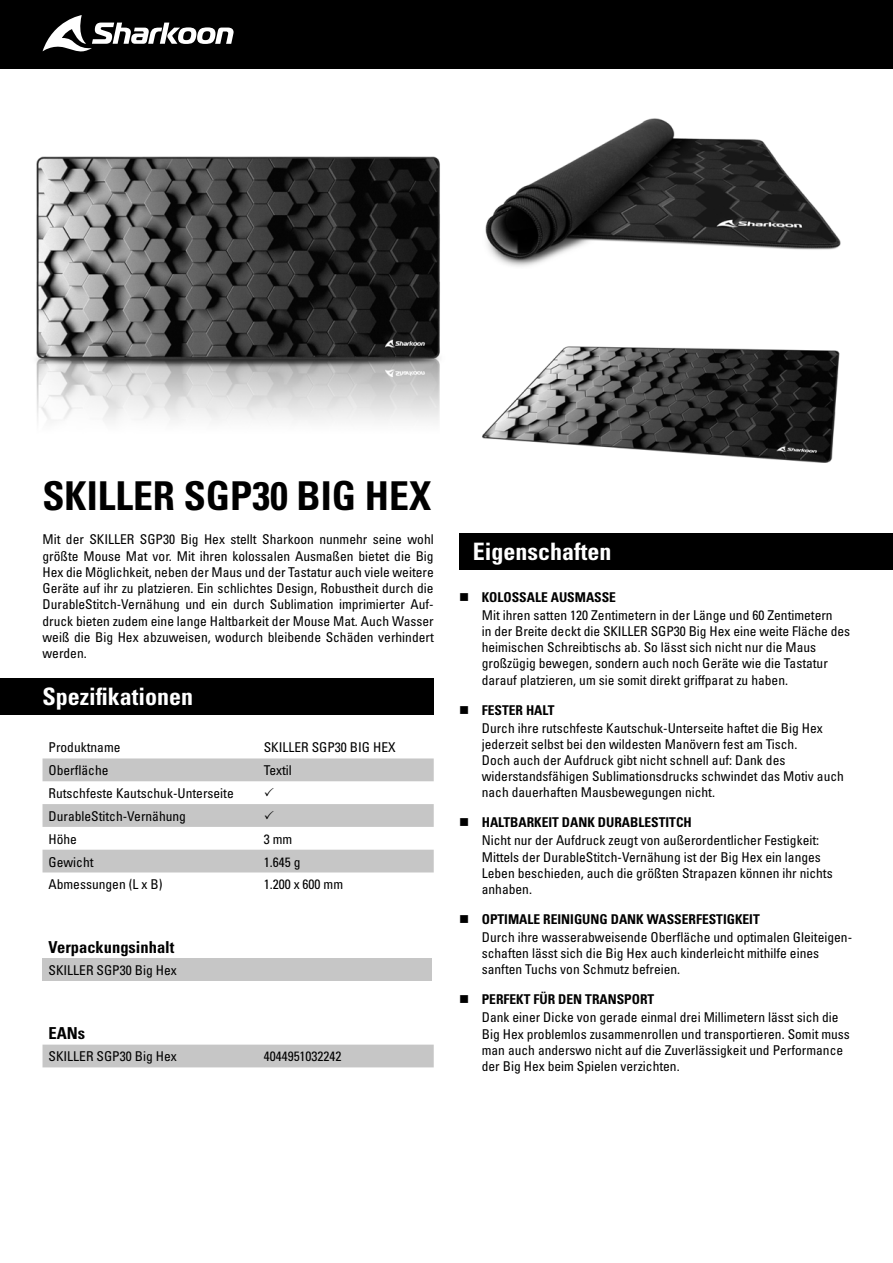
<style>
.page{position:relative;width:893px;height:1263px;background:#fff}
.page>*{position:absolute;margin:0;border:0;box-sizing:border-box;transform-origin:0 0}
.t1{font:39.75px "Univers LTCYR 67 Bold Cond";color:#000}
.t2{font:24px "Univers LTCYR 67 Bold Cond";color:#fff}
.t3{font:16.5px "Univers LTCYR 67 Bold Cond";color:#000}
.t4{font:condensed 13.5px/16.2px "Univers LTCYR 57";color:#000}
.s1{font-family:"Univers LTCYR 67 Bold Cond";font-stretch:normal}
</style>
<div class="page">
<img style="left:36px;top:156px;width:404px;height:265px">
<div style="left:0;top:0;width:893px;height:69px;background:#000"></div>
<svg style="left:43px;top:15px;width:191px;height:37px"></svg>
<div style="left:459px;top:533px;width:434px;height:37px;background:#000"></div>
<div style="left:43px;top:958px;width:389px;height:23px;background:#c6c6c6"></div>
<div style="left:0;top:678px;width:434px;height:37px;background:#000"></div>
<svg style="left:43px;top:872px;width:391px;height:1px"></svg>
<div style="left:43px;top:1044px;width:391px;height:23px;background:#c6c6c6"></div>
<img style="left:482px;top:346px;width:358px;height:117px">
<img style="left:485px;top:118px;width:356px;height:149px">
<svg style="left:43px;top:758px;width:391px;height:114px"></svg>
<p class="t1" style="left:43px;top:472px;width:390px">SKILLER SGP30 BIG HEX</p>
<p class="t4" style="left:43px;top:531px;width:393px;text-align:justify">Mit der SKILLER SGP30 Big Hex stellt Sharkoon nunmehr seine wohl größte Mouse Mat vor. Mit ihren kolossalen Ausmaßen bietet die Big Hex die Möglichkeit, neben der Maus und der Tastatur auch viele weitere Geräte auf ihr zu platzieren. Ein schlichtes Design, Robustheit durch die DurableStitch-Vernähung und ein durch Sublimation imprimierter Auf&shy;druck bieten zudem eine lange Haltbarkeit der Mouse Mat. Auch Wasser weiß die Big Hex abzuweisen, wodurch bleibende Schäden verhindert werden.</p>
<p class="t2" style="left:43px;top:682px;width:152px">Spezifikationen</p>
<p class="t4" style="left:49px;top:739px;width:73px">Produktname</p>
<p class="t4" style="left:264px;top:739px;width:134px">SKILLER SGP30 BIG HEX</p>
<p class="t4" style="left:49px;top:762px;width:61px">Oberfläche</p>
<p class="t4" style="left:264px;top:762px;width:30px">Textil</p>
<p class="t4" style="left:49px;top:785px;width:187px">Rutschfeste Kautschuk-Unterseite</p>
<p class="t4" style="left:49px;top:808px;width:139px">DurableStitch-Vernähung</p>
<p class="t4" style="left:49px;top:830px;width:30px">Höhe</p>
<p class="t4" style="left:264px;top:830px;width:30px">3 mm</p>
<p class="t4" style="left:49px;top:853px;width:46px">Gewicht</p>
<p class="t4" style="left:264px;top:853px;width:38px">1.645 g</p>
<p class="t4" style="left:49px;top:876px;width:115px">Abmessungen (L x B)</p>
<p class="t4" style="left:264px;top:876px;width:81px">1.200 x 600 mm</p>
<p class="t3" style="left:49px;top:936px;width:127px">Verpackungsinhalt</p>
<p class="t4" style="left:49px;top:962px;width:130px">SKILLER SGP30 Big Hex</p>
<p class="t3" style="left:49px;top:1023px;width:38px">EANs</p>
<p class="t4" style="left:49px;top:1048px;width:130px">SKILLER SGP30 Big Hex</p>
<p class="t4" style="left:264px;top:1048px;width:79px">4044951032242</p>
<p class="t2" style="left:473px;top:537px;width:140px">Eigenschaften</p>
<p class="t4" style="left:482px;top:587px;width:352px;line-height:18px;text-indent:-22px">■ <span class="s1">KOLOSSALE AUSMASSE<br></span>Mit ihren satten 120 Zentimetern in der Länge und 60 Zentimetern</p>
<p class="t4" style="left:482px;top:623px;width:370px">in der Breite deckt die SKILLER SGP30 Big Hex eine weite Fläche des heimischen Schreibtischs ab. So lässt sich nicht nur die Maus großzügig bewegen, sondern auch noch Geräte wie die Tastatur darauf platzieren, um sie somit direkt griffparat zu haben.</p>
<p class="t4" style="left:482px;top:700px;width:343px;line-height:18px;text-indent:-23px">■ <span class="s1">FESTER HALT<br></span>Durch ihre rutschfeste Kautschuk-Unterseite haftet die Big Hex</p>
<p class="t4" style="left:482px;top:735px;width:364px">jederzeit selbst bei den wildesten Manövern fest am Tisch.<br>Doch auch der Aufdruck gibt nicht schnell auf: Dank des widerstandsfähigen Sublimationsdrucks schwindet das Motiv auch nach dauerhaften Mausbewegungen nicht.</p>
<p class="t4" style="left:482px;top:813px;width:339px;line-height:18px;text-indent:-23px">■ <span class="s1">HALTBARKEIT DANK DURABLESTITCH<br></span>Nicht nur der Aufdruck zeugt von außerordentlicher Festigkeit:</p>
<p class="t4" style="left:482px;top:848px;width:352px">Mittels der DurableStitch-Vernähung ist der Big Hex ein langes<br>Leben beschieden, auch die größten Strapazen können ihr nichts anhaben.</p>
<p class="t4" style="left:482px;top:910px;width:372px;line-height:18px;text-indent:-22px">■ <span class="s1">OPTIMALE REINIGUNG DANK WASSERFESTIGKEIT<br></span>Durch ihre wasserabweisende Oberfläche und optimalen Gleiteigen-</p>
<p class="t4" style="left:482px;top:945px;width:339px">schaften lässt sich die Big Hex auch kinderleicht mithilfe eines sanften Tuchs von Schmutz befreien.</p>
<p class="t4" style="left:482px;top:990px;width:358px;line-height:18px;text-indent:-22px">■ <span class="s1">PERFEKT FÜR DEN TRANSPORT<br></span>Dank einer Dicke von gerade einmal drei Millimetern lässt sich die</p>
<p class="t4" style="left:482px;top:1025px;width:370px">Big Hex problemlos zusammenrollen und transportieren. Somit muss man auch anderswo nicht auf die Zuverlässigkeit und Performance der Big Hex beim Spielen verzichten.</p>
</div>
